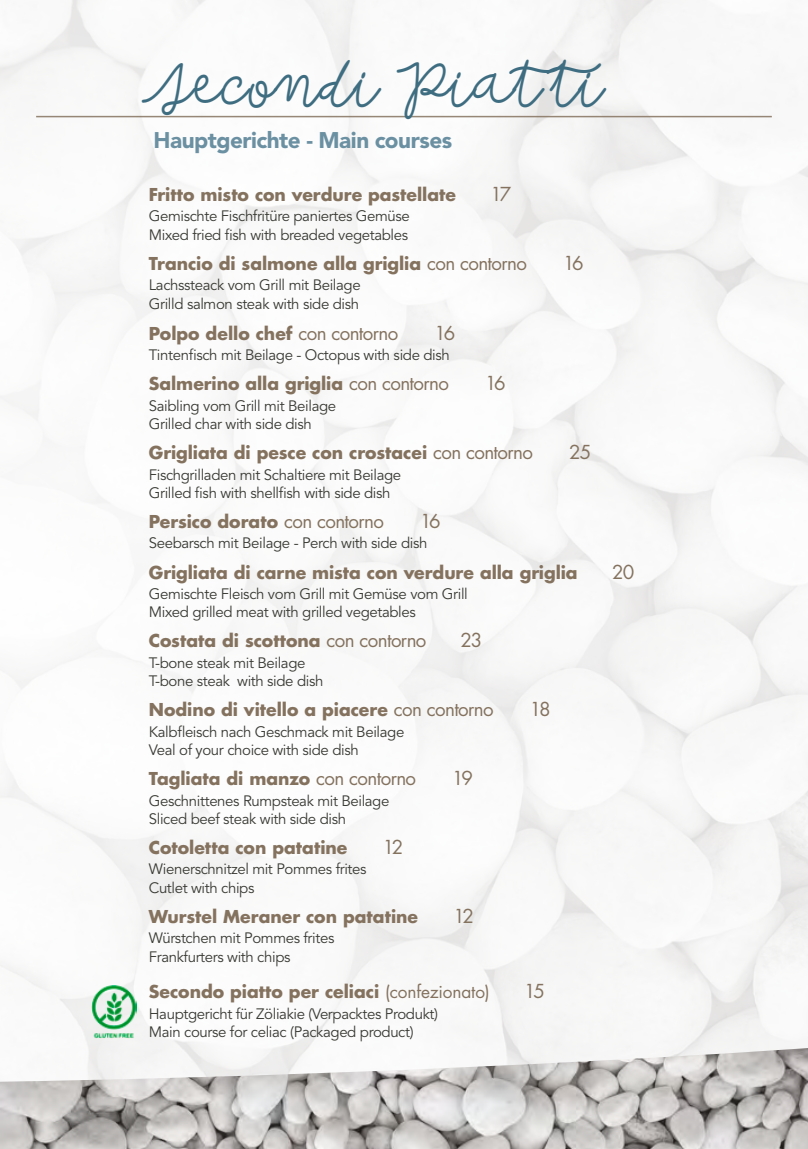
<style>
.page{position:relative;width:808px;height:1149px;background:#fff}
.page>*{position:absolute;margin:0;border:0;box-sizing:border-box;transform-origin:0 0}
.t1{font:700 54px "Savethe Date Script";letter-spacing:-.005em;color:#3e6d81;scale:.9 1}
.t2{font:900 22.5px "Avenir LT Std";letter-spacing:-.025em;color:#6a90a2}
.t3{font:18.75px "Futura Std";letter-spacing:-.125em;color:#84725e}
.t4{font:700 17.25px "Futura Std";color:#84725e}
.t5{font:15px/18.5px "Avenir LT Std";letter-spacing:-.025em;color:#393a34}
.s1{font-weight:400;font-size:18.75px}
.s2{font-weight:400}
</style>
<div class="page">
<img style="left:0;top:0;width:808px;height:1046px">
<img style="left:0;top:1046px;width:808px;height:102px">
<hr style="left:36px;top:116px;width:736px;height:1px;background:#84725e">
<img style="left:91px;top:984px;width:45px;height:53px">
<h1 class="t1" style="left:149px;top:47px;width:508px">Secondi Piat ti</h1>
<h2 class="t2" style="left:153px;top:126px;width:300px">Hauptgerichte - Main courses</h2>
<p class="t4" style="left:149px;top:183px;width:309px">Fritto misto con verdure pastellate</p>
<p class="t3" style="left:491px;top:182px;width:22px">17</p>
<p class="t5" style="left:149px;top:207px;width:262px">Gemischte Fischfritüre paniertes Gemüse<br>Mixed fried fish with breaded vegetables</p>
<p class="t4" style="left:149px;top:252px;width:380px">Trancio di salmone alla griglia <span class="s1">con contorno</span></p>
<p class="t3" style="left:563px;top:251px;width:22px">16</p>
<p class="t5" style="left:149px;top:276px;width:213px">Lachssteack vom Grill mit Beilage<br>Grilld salmon steak with side dish</p>
<p class="t4" style="left:149px;top:322px;width:251px">Polpo dello chef <span class="s1">con contorno</span></p>
<p class="t3" style="left:434px;top:321px;width:22px">16</p>
<p class="t5" style="left:149px;top:346px;width:302px">Tintenfisch mit Beilage - Octopus with side dish</p>
<p class="t4" style="left:149px;top:372px;width:302px">Salmerino alla griglia <span class="s1">con contorno</span></p>
<p class="t3" style="left:485px;top:371px;width:22px">16</p>
<p class="t5" style="left:149px;top:396px;width:189px">Saibling vom Grill mit Beilage<br>Grilled char with side dish</p>
<p class="t4" style="left:149px;top:441px;width:386px">Grigliata di pesce con crostacei <span class="s1">con contorno</span></p>
<p class="t3" style="left:569px;top:440px;width:24px">25</p>
<p class="t5" style="left:149px;top:465px;width:254px">Fischgrilladen mit Schaltiere mit Beilage<br>Grilled fish with shellfish with side dish</p>
<p class="t4" style="left:149px;top:510px;width:237px">Persico dorato <span class="s1">con contorno</span></p>
<p class="t3" style="left:420px;top:509px;width:22px">16</p>
<p class="t5" style="left:149px;top:534px;width:280px">Seebarsch mit Beilage - Perch with side dish</p>
<p class="t4" style="left:149px;top:560px;width:430px">Grigliata di carne mista con verdure alla griglia</p>
<p class="t3" style="left:612px;top:559px;width:24px">20</p>
<p class="t5" style="left:149px;top:584px;width:321px">Gemischte Fleisch vom Grill mit Gemüse vom Grill<br>Mixed grilled meat with grilled vegetables</p>
<p class="t4" style="left:149px;top:629px;width:279px">Costata di scottona <span class="s1">con contorno</span></p>
<p class="t3" style="left:460px;top:628px;width:23px">23</p>
<p class="t5" style="left:149px;top:653px;width:176px">T-bone steak mit Beilage<br>T-bone steak with side dish</p>
<p class="t4" style="left:149px;top:698px;width:346px">Nodino di vitello a piacere <span class="s1">con contorno</span></p>
<p class="t3" style="left:530px;top:697px;width:22px">18</p>
<p class="t5" style="left:149px;top:722px;width:257px">Kalbfleisch nach Geschmack mit Beilage<br>Veal of your choice with side dish</p>
<p class="t4" style="left:149px;top:767px;width:269px">Tagliata di manzo <span class="s1">con contorno</span></p>
<p class="t3" style="left:452px;top:766px;width:22px">19</p>
<p class="t5" style="left:149px;top:791px;width:242px">Geschnittenes Rumpsteak mit Beilage<br>Sliced beef steak with side dish</p>
<p class="t4" style="left:149px;top:836px;width:200px">Cotoletta con patatine</p>
<p class="t3" style="left:383px;top:835px;width:22px">12</p>
<p class="t5" style="left:149px;top:860px;width:219px">Wienerschnitzel mit Pommes frites<br>Cutlet with chips</p>
<p class="t4" style="left:149px;top:904px;width:271px">Wurstel Meraner con patatine</p>
<p class="t3" style="left:453px;top:903px;width:22px">12</p>
<p class="t5" style="left:149px;top:929px;width:187px">Würstchen mit Pommes frites<br>Frankfurters with chips</p>
<p class="t4" style="left:149px;top:980px;width:342px">Secondo piatto per celiaci <span class="s2">(confezionato)</span></p>
<p class="t3" style="left:524px;top:979px;width:22px">15</p>
<p class="t5" style="left:149px;top:1004px;width:291px">Hauptgericht für Zöliakie (Verpacktes Produkt)<br>Main course for celiac (Packaged product)</p>
</div>
